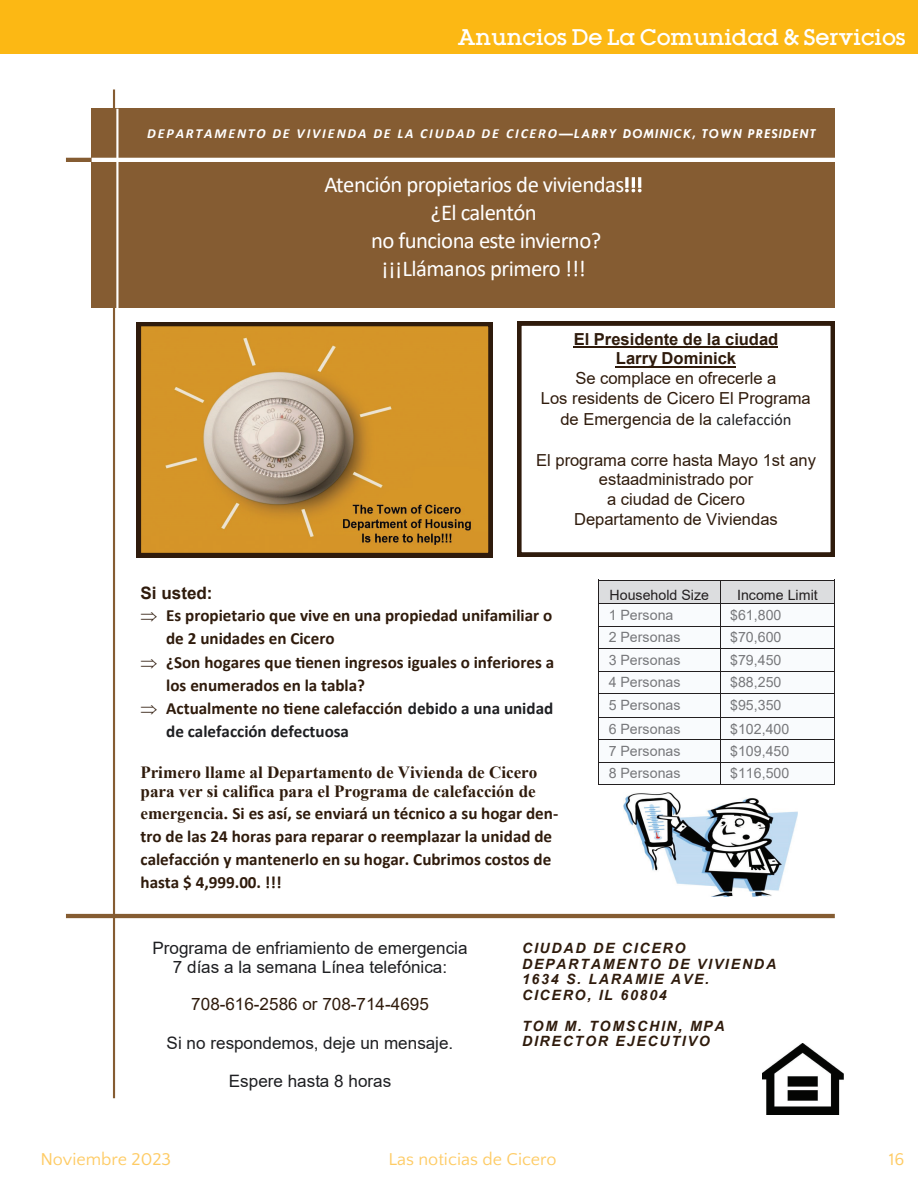
<style>
.page{position:relative;width:918px;height:1188px;background:#fff}
.page>*{position:absolute;margin:0;border:0;box-sizing:border-box;transform-origin:0 0}
.t1{font:22.65px "Calibri";letter-spacing:-.025em;color:#fff}
.t2{font:500 19.5px "Lubalin";color:#fff}
.t3{font:18px "Quattrocento Sans";color:#fecb64}
.t4{font:700 17.1px/23.2px "Calibri";color:#2f1b0c}
.t5{font:17.1px/18.6px "Arial";color:#1e1f22;text-align:center}
.t6{font:700 17.1px/19.6px "Times New Roman";color:#2f1b0c}
.t7{font:17.1px "Arial";letter-spacing:.005em;color:#2f1b0c}
.t8{font:700 17.1px "Arial";color:#2f1b0c}
.t9{font:16.65px "Arial";color:#2f1b0c}
.t10{font:16.5px/19.8px "Arial";color:#2f1b0c;text-align:center}
.t11{font:700 16.5px/19.8px "Arial";color:#2f1b0c;text-align:center}
.t12{font:14.25px "Arial";color:#77787b}
.t13{font:italic 700 14.25px/15.5px "Arial";letter-spacing:.12em;color:#2f1b0c}
.t14{font:14.25px "Arial";color:#231f20}
.t15{font:italic 700 13.8px "Calibri";letter-spacing:.135em;color:#fff}
.s1{font-family:"Tw Cen"}
.s2{font-family:"Calibri";color:#1e1f22}
.s3{color:#1e1f22}
.s4{font-family:"Times New Roman"}
</style>
<div class="page">
<div style="left:0;top:0;width:918px;height:54px;background:#fcb814"></div>
<hr style="left:113px;top:89px;width:2px;height:1009px;background:#855c32">
<hr style="left:66px;top:158px;width:769px;height:4px;background:#855c32">
<hr style="left:66px;top:914px;width:769px;height:4px;background:#855c32">
<div style="left:92px;top:108px;width:743px;height:200px;background:#855c32"></div>
<hr style="left:116px;top:109px;width:3px;height:199px;background:#fff">
<hr style="left:92px;top:158px;width:743px;height:4px;background:#fff">
<svg style="left:625px;top:177px;width:17px;height:15px"></svg>
<svg style="left:137px;top:322px;width:356px;height:235px;background:#c2903d"></svg>
<svg style="left:517px;top:322px;width:318px;height:235px"></svg>
<hr style="left:574px;top:346px;width:204px;height:2px;background:#2f1b0c">
<hr style="left:616px;top:366px;width:120px;height:2px;background:#2f1b0c">
<img style="left:762px;top:1044px;width:82px;height:71px">
<img style="left:624px;top:793px;width:173px;height:104px">
<div style="left:598px;top:580px;width:122px;height:24px;background:#dcdddf"></div>
<div style="left:720px;top:580px;width:115px;height:24px;background:#dcdddf"></div>
<div style="left:598px;top:604px;width:122px;height:22px;background:#f9fbfd"></div>
<div style="left:720px;top:604px;width:115px;height:22px;background:#f9fbfd"></div>
<div style="left:598px;top:626px;width:122px;height:23px;background:#f9fbfd"></div>
<div style="left:720px;top:626px;width:115px;height:23px;background:#f9fbfd"></div>
<div style="left:598px;top:649px;width:122px;height:22px;background:#f9fbfd"></div>
<div style="left:720px;top:649px;width:115px;height:22px;background:#f9fbfd"></div>
<div style="left:598px;top:671px;width:122px;height:22px;background:#f9fbfd"></div>
<div style="left:720px;top:671px;width:115px;height:22px;background:#f9fbfd"></div>
<div style="left:598px;top:693px;width:122px;height:24px;background:#f9fbfd"></div>
<div style="left:720px;top:693px;width:115px;height:24px;background:#f9fbfd"></div>
<div style="left:598px;top:717px;width:122px;height:23px;background:#f9fbfd"></div>
<div style="left:720px;top:717px;width:115px;height:23px;background:#f9fbfd"></div>
<div style="left:598px;top:740px;width:122px;height:22px;background:#f9fbfd"></div>
<div style="left:720px;top:740px;width:115px;height:22px;background:#f9fbfd"></div>
<div style="left:598px;top:762px;width:122px;height:23px;background:#f9fbfd"></div>
<div style="left:720px;top:762px;width:115px;height:23px;background:#f9fbfd"></div>
<hr style="left:598px;top:580px;width:1px;height:204px;background:#231f20">
<hr style="left:720px;top:581px;width:1px;height:203px;background:#231f20">
<hr style="left:834px;top:580px;width:1px;height:204px;background:#231f20">
<hr style="left:598px;top:580px;width:237px;height:1px;background:#231f20">
<hr style="left:599px;top:603px;width:235px;height:1px;background:#231f20">
<hr style="left:599px;top:626px;width:235px;height:1px;background:#231f20">
<hr style="left:599px;top:648px;width:235px;height:1px;background:#231f20">
<hr style="left:599px;top:671px;width:235px;height:1px;background:#231f20">
<hr style="left:599px;top:693px;width:235px;height:1px;background:#231f20">
<hr style="left:599px;top:717px;width:235px;height:1px;background:#231f20">
<hr style="left:599px;top:739px;width:235px;height:1px;background:#231f20">
<hr style="left:599px;top:762px;width:235px;height:1px;background:#231f20">
<hr style="left:598px;top:784px;width:237px;height:1px;background:#231f20">
<p class="t2" style="left:457px;top:23px;width:450px">Anuncios De La Comunidad &amp; Servicios</p>
<p class="t15" style="left:147px;top:123px;width:670px">DEPARTAMENTO DE VIVIENDA DE LA CIUDAD DE CICERO<span class="s1">—LARRY DOMINICK, TOWN PRESIDENT</span></p>
<h1 class="t1" style="left:324px;top:169px;width:301px">Atención propietarios de viviendas</h1>
<h1 class="t1" style="left:431px;top:197px;width:107px">¿El calentón</h1>
<h1 class="t1" style="left:371px;top:225px;width:232px">no funciona este invierno?</h1>
<h1 class="t1" style="left:382px;top:253px;width:205px">¡¡¡Llámanos primero !!!</h1>
<p class="t11" style="left:574px;top:329px;width:206px">El Presidente de la ciudad<br>Larry Dominick</p>
<p class="t9" style="left:575px;top:367px;width:203px">Se complace en ofrecerle a</p>
<p class="t10" style="left:541px;top:387px;width:271px;line-height:21.1px">Los residents de Cicero El Programa de Emergencia de la <span class="s2">calefacción</span></p>
<p class="t10" style="left:536px;top:450px;width:281px">El programa corre hasta Mayo 1st any estaadministrado por<br>a ciudad de Cicero<br>Departamento de Viviendas</p>
<p class="t8" style="left:140px;top:581px;width:74px">Si usted:</p>
<p class="t4" style="left:166px;top:604px;width:390px">Es propietario que vive en una propiedad unifamiliar o de 2 unidades en Cicero<br>¿Son hogares que tienen ingresos iguales o inferiores a los enumerados en la tabla?<br>Actualmente no tiene calefacción <span class="s3">debido a una unidad de calefacción defectuosa</span></p>
<p class="t6" style="left:141px;top:762px;width:398px">Primero llame al Departamento de Vivienda de Cicero para ver si califica para el Programa de calefacción de</p>
<p class="t4" style="left:140px;top:802px;width:419px"><span class="s4">emergencia.</span> Si es así, se enviará un técnico a su hogar den&shy;tro de las 24 horas para reparar o reemplazar la unidad de calefacción y mantenerlo en su hogar. Cubrimos costos de hasta $ 4,999.00. !!!</p>
<p class="t14" style="left:610px;top:585px;width:101px">Household Size</p>
<p class="t14" style="left:737px;top:585px;width:82px">Income Limit</p>
<p class="t12" style="left:609px;top:605px;width:66px">1 Persona</p>
<p class="t12" style="left:730px;top:605px;width:53px">$61,800</p>
<p class="t12" style="left:609px;top:628px;width:73px">2 Personas</p>
<p class="t12" style="left:730px;top:628px;width:53px">$70,600</p>
<p class="t12" style="left:609px;top:650px;width:73px">3 Personas</p>
<p class="t12" style="left:730px;top:650px;width:53px">$79,450</p>
<p class="t12" style="left:609px;top:672px;width:73px">4 Personas</p>
<p class="t12" style="left:730px;top:672px;width:53px">$88,250</p>
<p class="t12" style="left:609px;top:696px;width:73px">5 Personas</p>
<p class="t12" style="left:730px;top:696px;width:53px">$95,350</p>
<p class="t12" style="left:609px;top:719px;width:73px">6 Personas</p>
<p class="t12" style="left:730px;top:719px;width:61px">$102,400</p>
<p class="t12" style="left:609px;top:741px;width:73px">7 Personas</p>
<p class="t12" style="left:730px;top:741px;width:61px">$109,450</p>
<p class="t12" style="left:609px;top:764px;width:73px">8 Personas</p>
<p class="t12" style="left:730px;top:764px;width:61px">$116,500</p>
<p class="t5" style="left:152px;top:939px;width:317px">Programa de enfriamiento de emergencia<br>7 días a la semana Línea telefónica:</p>
<p class="t7" style="left:191px;top:992px;width:239px">708-616-2586 or 708-714-4695</p>
<p class="t5" style="left:167px;top:1033px;width:288px">Si no respondemos, deje un mensaje.</p>
<p class="t5" style="left:229px;top:1072px;width:164px">Espere hasta 8 horas</p>
<p class="t13" style="left:522px;top:941px;width:256px">CIUDAD DE CICERO<br>DEPARTAMENTO DE VIVIENDA<br>1634 S. LARAMIE AVE.<br>CICERO, IL 60804</p>
<p class="t13" style="left:522px;top:1019px;width:204px">TOM M. TOMSCHIN, MPA<br>DIRECTOR EJECUTIVO</p>
<p class="t3" style="left:40px;top:1150px;width:132px">Noviembre 2023</p>
<p class="t3" style="left:388px;top:1150px;width:170px">Las noticias de Cicero</p>
<p class="t3" style="left:889px;top:1150px;width:17px">16</p>
</div>
